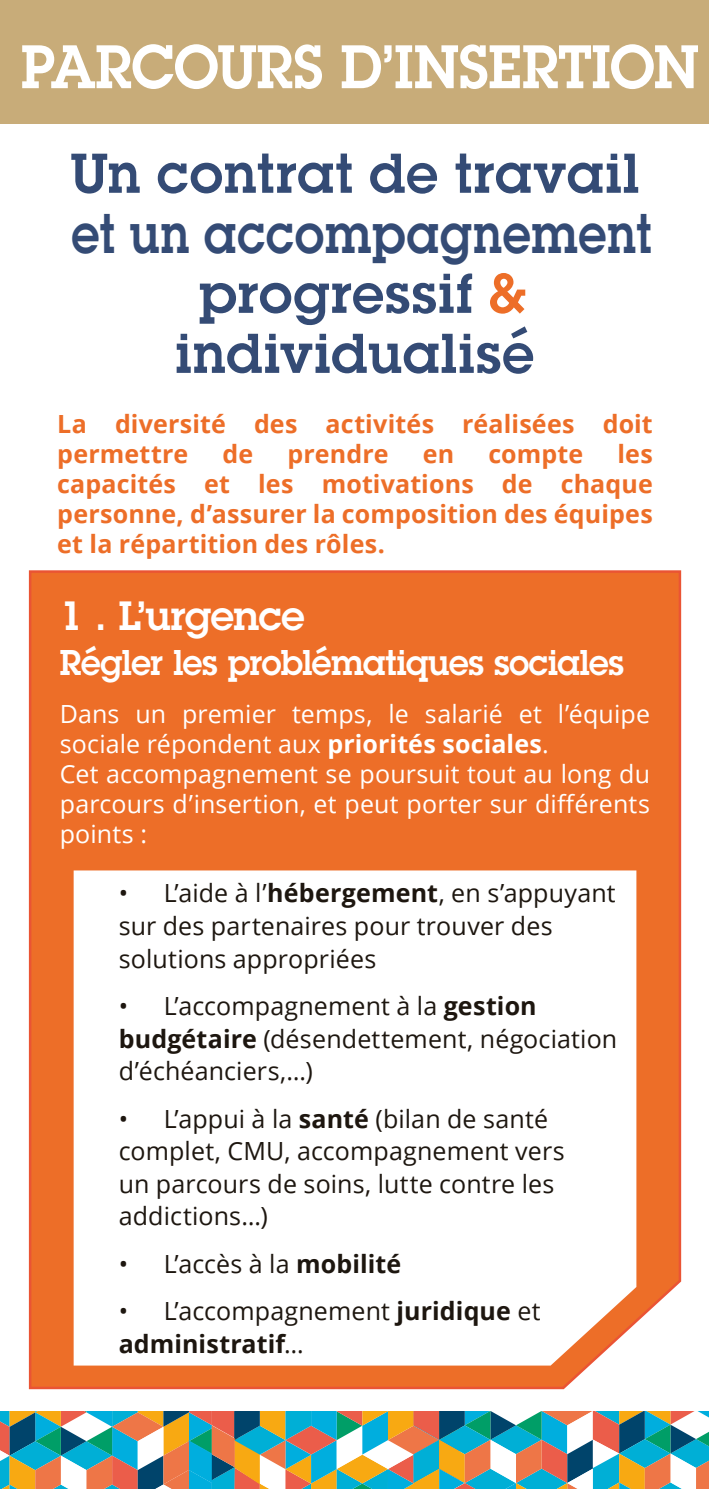
<style>
.page{position:relative;width:709px;height:1489px;background:#fff}
.page>*{position:absolute;margin:0;border:0;box-sizing:border-box;transform-origin:0 0}
.t1{font:600 60px "Lubalin Graph Std";letter-spacing:-.005em;color:#fff;scale:.95 1}
.t2{font:50px/60px "Lubalin Demi";letter-spacing:-.005em;color:#344b75;text-align:center}
.t3{font:600 40px "Lubalin Graph Std";letter-spacing:-.015em;color:#fff}
.t4{font:600 35px "Lubalin Graph Std";letter-spacing:-.01em;color:#fff;scale:.96 1}
.t5{font:25px/32.5px "Open Sans";letter-spacing:.005em;color:#1d160f}
.t6{font:25px/30px "Open Sans";letter-spacing:.005em;color:#fff}
.t7{font:700 25px/30px "Open Sans";letter-spacing:.005em;color:#ed6e28}
.t8{font:700 25px/32.5px "Open Sans";letter-spacing:.005em;color:#1d160f}
.s1{color:#ed6e28}
.s2{font-weight:700}
.s3{font-weight:400}
</style>
<div class="page">
<div style="left:0;top:0;width:709px;height:123px;background:#c8ac79"></div>
<div style="left:28px;top:570px;width:654px;height:820px;background:#ed6e28"></div>
<svg style="left:74px;top:870px;width:562px;height:495px"></svg>
<svg style="left:0;top:1411px;width:709px;height:77px;background:#859e8f"></svg>
<h1 class="t1" style="left:21px;top:27px;width:715px">PARCOURS D’INSERTION</h1>
<h2 class="t2" style="left:70px;top:143px;width:584px">Un contrat de travail et un accompagnement progressif <span class="s1">&amp; </span>individualisé</h2>
<p class="t7" style="left:57px;top:408px;width:597px">La diversité des activités réalisées doit permettre</p>
<p class="t7" style="left:57px;top:438px;width:597px;text-align:justify;text-indent:560px">les capacités et les motivations de chaque personne, d’assurer la composition des équipes et la répartition des rôles.</p>
<p class="t7" style="left:222px;top:438px;width:32px">de</p>
<p class="t7" style="left:287px;top:438px;width:103px">prendre</p>
<p class="t7" style="left:423px;top:438px;width:33px">en</p>
<p class="t7" style="left:488px;top:438px;width:96px">compte</p>
<h3 class="t3" style="left:60px;top:589px;width:246px">1 . L’urgence</h3>
<h3 class="t4" style="left:60px;top:639px;width:589px">Régler les problématiques sociales</h3>
<p class="t6" style="left:60px;top:698px;width:592px">Dans un premier temps, le salarié et l’équipe sociale répondent aux <span class="s2">priorités sociales</span>.<br>Cet accompagnement se poursuit tout au long du parcours d’insertion, et peut porter sur différents points :</p>
<p class="t5" style="left:119px;top:876px;width:498px">• L’aide à l’<span class="s2">hébergement</span>, en s’appuyant sur des partenaires pour trouver des solutions appropriées</p>
<p class="t5" style="left:119px;top:989px;width:500px">• L’accompagnement à la <span class="s2">gestion budgétaire</span> (désendettement, négociation d’échéanciers,…)</p>
<p class="t5" style="left:119px;top:1101px;width:447px">• L’appui à la <span class="s2">santé</span> (bilan de santé complet, CMU, accompagnement vers un parcours de soins, lutte contre les addictions…)</p>
<p class="t5" style="left:119px;top:1246px;width:284px">• L’accès à la <span class="s2">mobilité</span></p>
<p class="t8" style="left:119px;top:1294px;width:423px"><span class="s3">• L’accompagnement</span> juridique <span class="s3">et </span>administratif<span class="s3">…</span></p>
</div>
